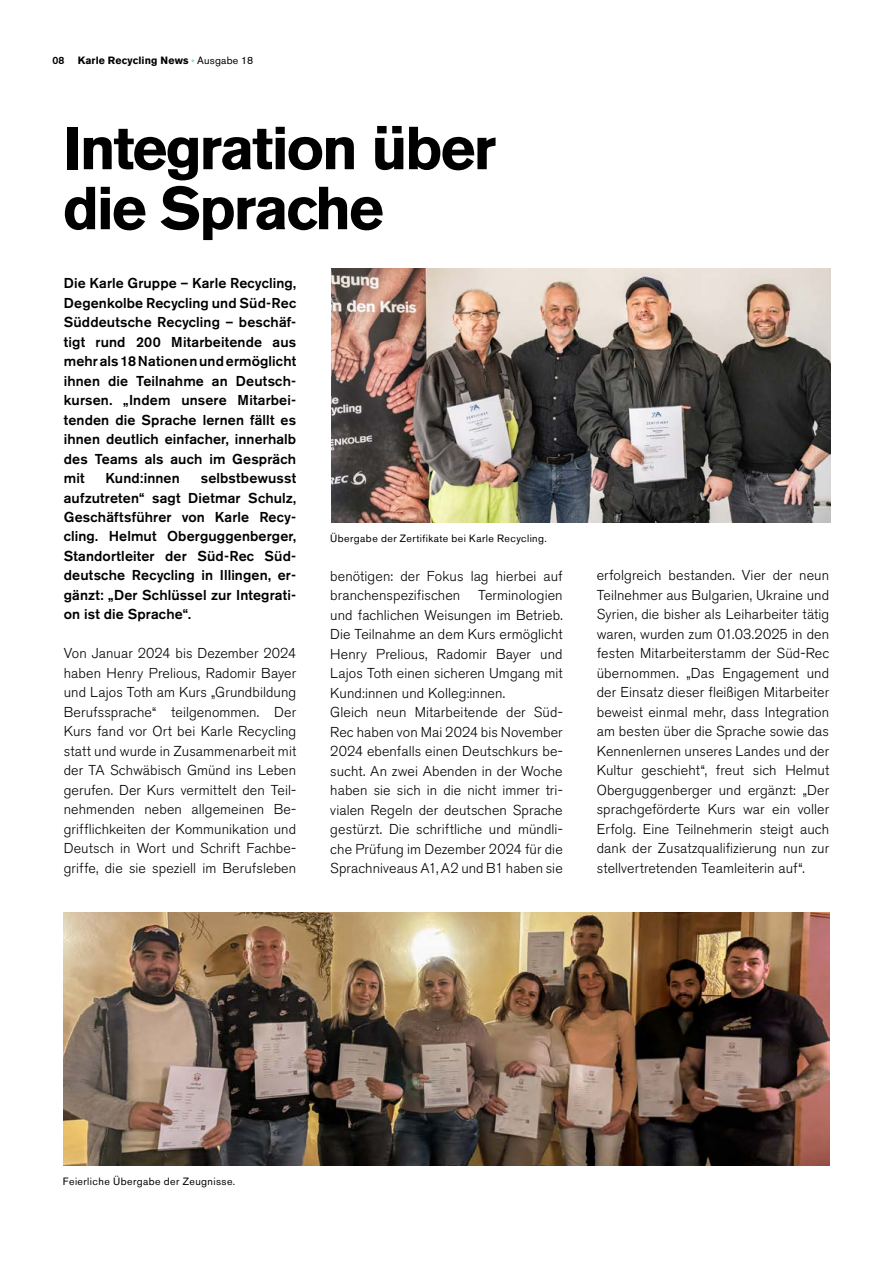
<style>
.page{position:relative;width:893px;height:1263px;background:#fff}
.page>*{position:absolute;margin:0;border:0;box-sizing:border-box;transform-origin:0 0}
.t1{font:700 60px/60px "Akzidenz Grotesk BE";letter-spacing:-.04em;color:#000}
.t2{font:300 14.25px/19.5px "Akzidenz Grotesk BE";letter-spacing:.005em;color:#000;text-align:justify}
.t3{font:500 14.25px/19.5px "Akzidenz Grotesk BE";letter-spacing:.01em;color:#000;text-align:justify}
.t4{font:10.5px "Akzidenz Grotesk BE";letter-spacing:.04em;color:#000}
.t5{font:700 10.5px "Akzidenz Grotesk BE";letter-spacing:.015em;color:#000}
.t6{font:500 10.5px "Akzidenz Grotesk BE";color:#000}
.s1{font-weight:400;color:#00a6bb}
.s2{font-weight:400}
</style>
<div class="page">
<img style="left:331px;top:269px;width:499px;height:253px">
<img style="left:64px;top:912px;width:765px;height:254px">
<p class="t6" style="left:52px;top:54px;width:13px">08</p>
<p class="t5" style="left:78px;top:54px;width:177px">Karle Recycling News <span class="s1">˚</span> <span class="s2">Ausgabe 18</span></p>
<h1 class="t1" style="left:63px;top:119px;width:435px">Integration über die Sprache</h1>
<p class="t3" style="left:64px;top:273px;width:234px">Die Karle Gruppe – Karle Recycling, Degenkolbe Recycling und Süd-Rec Süddeutsche Recycling – beschäf&shy;tigt rund 200 Mitarbeitende aus mehr als 18 Nationen und ermöglicht ihnen die Teilnahme an Deutsch&shy;kursen. „Indem unsere Mitarbei&shy;tenden die Sprache lernen fällt es ihnen deutlich einfacher, innerhalb des Teams als auch im Gespräch mit</p>
<p class="t3" style="left:64px;top:468px;width:234px;text-indent:137px">selbstbewusst aufzutreten“ sagt Dietmar Schulz, Geschäftsführer von Karle Recy&shy;cling. Helmut Oberguggenberger, Standortleiter der Süd-Rec Süd&shy;deutsche Recycling in Illingen, er&shy;gänzt: „Der Schlüssel zur Integrati&shy;on ist die Sprache“.</p>
<p class="t2" style="left:64px;top:644px;width:234px">Von Januar 2024 bis Dezember 2024 haben Henry Prelious, Radomir Bayer und Lajos Toth am Kurs „Grundbildung Berufssprache“ teilgenommen. Der Kurs fand vor Ort bei Karle Recycling statt und wurde in Zusammenarbeit mit der TA Schwäbisch Gmünd ins Leben gerufen. Der Kurs vermittelt den Teil&shy;nehmenden neben allgemeinen Be&shy;grifflichkeiten der Kommunikation und Deutsch in Wort und Schrift Fachbe&shy;griffe, die sie speziell im Berufsleben</p>
<p class="t3" style="left:106px;top:468px;width:76px">Kund:innen</p>
<p class="t4" style="left:330px;top:532px;width:218px">Übergabe der Zertifikate bei Karle Recycling.</p>
<p class="t2" style="left:330px;top:566px;width:234px">benötigen: der Fokus lag hierbei auf branchenspezifischen</p>
<p class="t2" style="left:330px;top:586px;width:234px;text-align:left;text-indent:148px">Terminologien und fachlichen Weisungen im Betrieb.<br>Die Teilnahme an dem Kurs ermöglicht Henry Prelious, Radomir Bayer und Lajos Toth einen sicheren Umgang mit Kund:innen und Kolleg:innen.<br>Gleich neun Mitarbeitende der Süd-Rec haben von Mai 2024 bis November 2024 ebenfalls einen Deutschkurs be&shy;sucht. An zwei Abenden in der Woche haben sie sich in die nicht immer tri&shy;vialen Regeln der deutschen Sprache gestürzt. Die schriftliche und mündli&shy;che Prüfung im Dezember 2024 für die Sprachniveaus A1, A2 und B1 haben sie</p>
<p class="t2" style="left:597px;top:566px;width:234px">erfolgreich bestanden. Vier der neun Teilnehmer aus Bulgarien, Ukraine und Syrien, die bisher als Leiharbeiter tätig waren, wurden zum 01.03.2025 in den festen Mitarbeiterstamm der Süd-Rec übernommen. „Das Engagement und der Einsatz dieser fleißigen Mitarbeiter beweist einmal mehr, dass Integration am besten über die Sprache sowie das Kennenlernen unseres Landes und der Kultur geschieht“, freut sich Helmut Oberguggenberger und ergänzt: „Der sprachgeförderte Kurs war ein voller Erfolg. Eine Teilnehmerin steigt auch dank der Zusatzqualifizierung nun zur stellvertretenden Teamleiterin auf“.</p>
<p class="t4" style="left:63px;top:1175px;width:174px">Feierliche Übergabe der Zeugnisse.</p>
</div>
